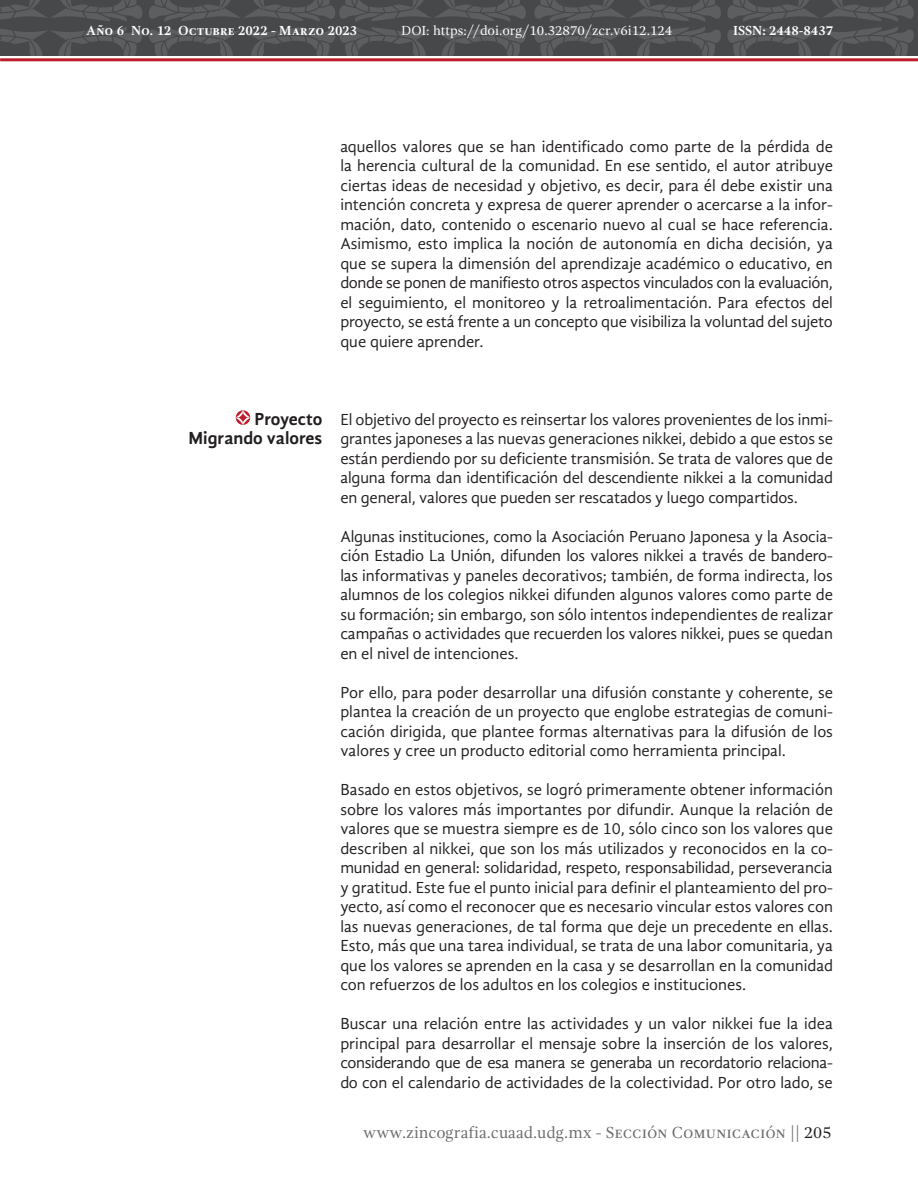
<style>
.page{position:relative;width:918px;height:1188px;background:#fff}
.page>*{position:absolute;margin:0;border:0;box-sizing:border-box;transform-origin:0 0}
.t1{font:700 18px/19.5px "Gandhi Sans";color:#231f20;text-align:right}
.t2{font:16.5px/19.5px "Gandhi Sans";letter-spacing:-.01em;color:#231f20;text-align:justify}
.t3{font:16.5px "Gandhi Serif";color:#6c6d70}
.t4{font:700 13.5px "Gandhi Serif";color:#fff}
.t5{font:13.5px "Gandhi Serif";color:#fff}
.s1{color:#231f20}
</style>
<div class="page">
<hr style="left:0;top:58px;width:918px;height:3px;background:#be1d2c">
<svg style="left:0;top:0;width:527px;height:56px;background:#4e5052"></svg>
<svg style="left:533px;top:0;width:382px;height:56px;background:#4e5052"></svg>
<svg style="left:236px;top:410px;width:14px;height:15px"></svg>
<p class="t4" style="left:86px;top:23px;width:273px">Año 6 No. 12 Octubre 2022 - Marzo 2023</p>
<p class="t5" style="left:401px;top:23px;width:273px">DOI: https://doi.org/10.32870/zcr.v6i12.124</p>
<p class="t4" style="left:733px;top:23px;width:102px">ISSN: 2448-8437</p>
<p class="t2" style="left:340px;top:136px;width:494px">aquellos valores que se han identificado como parte de la pérdida de la herencia cultural de la comunidad. En ese sentido, el autor atribuye ciertas ideas de necesidad y objetivo, es decir, para él debe existir una intención concreta y expresa de querer aprender o acercarse a la infor&shy;mación, dato, contenido o escenario nuevo al cual se hace referencia.<br>Asimismo, esto implica la noción de autonomía en dicha decisión, ya que se supera la dimensión del aprendizaje académico o educativo, en donde se ponen de manifiesto otros aspectos vinculados con la evaluación, el seguimiento, el monitoreo y la retroalimentación. Para efectos del proyecto, se está frente a un concepto que visibiliza la voluntad del sujeto que quiere aprender.</p>
<p class="t1" style="left:189px;top:409px;width:135px">Proyecto<br>Migrando valores</p>
<p class="t2" style="left:340px;top:409px;width:494px">El objetivo del proyecto es reinsertar los valores provenientes de los inmi&shy;grantes japoneses a las nuevas generaciones nikkei, debido a que estos se están perdiendo por su deficiente transmisión. Se trata de valores que de alguna forma dan identificación del descendiente nikkei a la comunidad en general, valores que pueden ser rescatados y luego compartidos.</p>
<p class="t2" style="left:340px;top:526px;width:494px">Algunas instituciones, como la Asociación Peruano Japonesa y la Asocia&shy;ción Estadio La Unión, difunden los valores nikkei a través de bandero&shy;las informativas y paneles decorativos; también, de forma indirecta, los alumnos de los colegios nikkei difunden algunos valores como parte de su formación; sin embargo, son sólo intentos independientes de realizar campañas o actividades que recuerden los valores nikkei, pues se quedan en el nivel de intenciones.</p>
<p class="t2" style="left:340px;top:682px;width:494px">Por ello, para poder desarrollar una difusión constante y coherente, se plantea la creación de un proyecto que englobe estrategias de comuni&shy;cación dirigida, que plantee formas alternativas para la difusión de los valores y cree un producto editorial como herramienta principal.</p>
<p class="t2" style="left:340px;top:780px;width:494px">Basado en estos objetivos, se logró primeramente obtener información sobre los valores más importantes por difundir. Aunque la relación de valores que se muestra siempre es de 10, sólo cinco son los valores que describen al nikkei, que son los más utilizados y reconocidos en la co&shy;munidad en general: solidaridad, respeto, responsabilidad, perseverancia y gratitud. Este fue el punto inicial para definir el planteamiento del pro&shy;yecto, así como el reconocer que es necesario vincular estos valores con las nuevas generaciones, de tal forma que deje un precedente en ellas.<br>Esto, más que una tarea individual, se trata de una labor comunitaria, ya que los valores se aprenden en la casa y se desarrollan en la comunidad con refuerzos de los adultos en los colegios e instituciones.</p>
<p class="t2" style="left:340px;top:1014px;width:494px">Buscar una relación entre las actividades y un valor nikkei fue la idea principal para desarrollar el mensaje sobre la inserción de los valores, considerando que de esa manera se generaba un recordatorio relaciona&shy;do con el calendario de actividades de la colectividad. Por otro lado, se</p>
<p class="t3" style="left:363px;top:1124px;width:470px">www.zincografia.cuaad.udg.mx - Sección Comunicación || <span class="s1">205</span></p>
</div>
